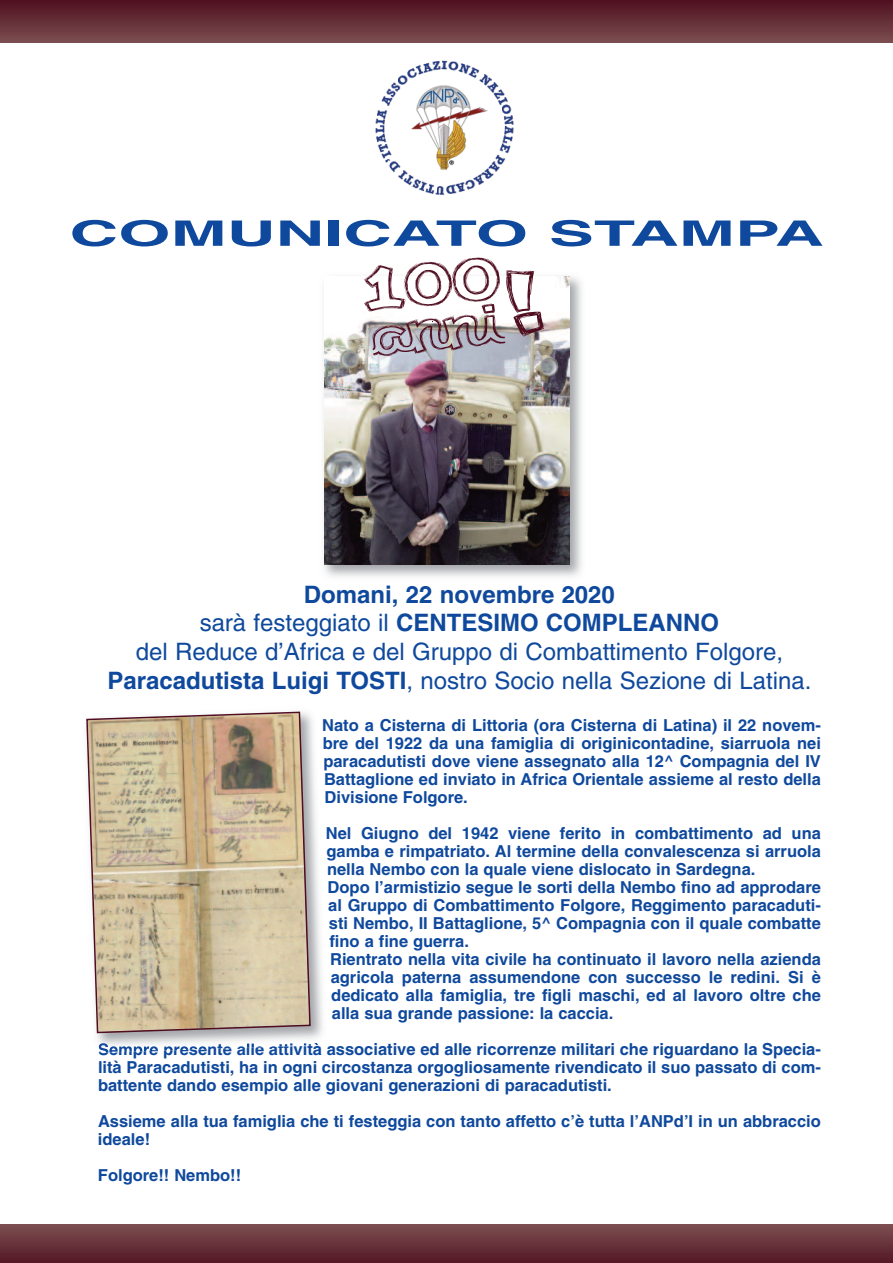
<style>
.page{position:relative;width:893px;height:1263px;background:#fff}
.page>*{position:absolute;margin:0;border:0;box-sizing:border-box;transform-origin:0 0}
.t1{font:700 35.25px "Helvetica";color:#0f499d;scale:1.92 1}
.t2{font:24px/28.8px "Helvetica";color:#0f499d;text-align:center}
.t3{font:700 16.5px/18px "Helvetica";color:#0f499d;text-align:justify}
.s1{font-weight:700}
</style>
<div class="page">
<div style="left:0;top:0;width:893px;height:43px;background:linear-gradient(to bottom,#4f1020,#7b4e50)"></div>
<div style="left:0;top:1225px;width:893px;height:38px;background:linear-gradient(to bottom,#7b4e51,#551926)"></div>
<img style="left:324px;top:276px;width:246px;height:289px">
<img style="left:375px;top:60px;width:139px;height:136px">
<img style="left:97px;top:719px;width:226px;height:334px">
<img style="left:99px;top:1043px;width:132px;height:10px">
<svg style="left:86px;top:711px;width:225px;height:323px;background:#c8b799"></svg>
<svg style="left:364px;top:257px;width:180px;height:99px"></svg>
<h1 class="t1" style="left:69px;top:220px;width:394px">COMUNICATO STAMPA</h1>
<h2 class="t2" style="left:107px;top:582px;width:706px"><span class="s1">Domani, 22 novembre 2020<br></span>sarà festeggiato il <span class="s1">CENTESIMO COMPLEANNO<br></span>del Reduce d’Africa e del Gruppo di Combattimento Folgore, <span class="s1">Paracadutista Luigi TOSTI</span>, nostro Socio nella Sezione di Latina.</h2>
<p class="t3" style="left:322px;top:718px;width:500px">Nato a Cisterna di Littoria (ora Cisterna di Latina) il 22 novem&shy;bre del 1922 da una famiglia di originicontadine, siarruola nei paracadutisti dove viene assegnato alla 12^ Compagnia del IV Battaglione ed inviato in Africa Orientale assieme al resto della Divisione Folgore.</p>
<p class="t3" style="left:326px;top:826px;width:497px">Nel Giugno del 1942 viene ferito in combattimento ad una</p>
<p class="t3" style="left:326px;top:844px;width:496px">gamba e rimpatriato. Al termine della convalescenza si arruola</p>
<p class="t3" style="left:327px;top:862px;width:430px">nella Nembo con la quale viene dislocato in Sardegna.</p>
<p class="t3" style="left:328px;top:880px;width:495px">Dopo l’armistizio segue le sorti della Nembo fino ad approdare</p>
<p class="t3" style="left:328px;top:898px;width:494px">al Gruppo di Combattimento Folgore, Reggimento paracaduti-</p>
<p class="t3" style="left:329px;top:916px;width:494px">sti Nembo, II Battaglione, 5^ Compagnia con il quale combatte</p>
<p class="t3" style="left:329px;top:934px;width:141px">fino a fine guerra.</p>
<p class="t3" style="left:330px;top:952px;width:492px">Rientrato nella vita civile ha continuato il lavoro nella azienda</p>
<p class="t3" style="left:331px;top:970px;width:492px">agricola paterna assumendone con successo le redini. Si è</p>
<p class="t3" style="left:331px;top:988px;width:491px">dedicato alla famiglia, tre figli maschi, ed al lavoro oltre che</p>
<p class="t3" style="left:332px;top:1006px;width:283px">alla sua grande passione: la caccia.</p>
<p class="t3" style="left:98px;top:1042px;width:724px">Sempre presente alle attività associative ed alle ricorrenze militari che riguardano la Specia&shy;lità Paracadutisti, ha in ogni circostanza orgogliosamente rivendicato il suo passato di com&shy;battente dando esempio alle giovani generazioni di paracadutisti.</p>
<p class="t3" style="left:98px;top:1114px;width:724px">Assieme alla tua famiglia che ti festeggia con tanto affetto c’è tutta l’ANPd’I in un abbraccio ideale!</p>
<p class="t3" style="left:98px;top:1168px;width:145px">Folgore!! Nembo!!</p>
</div>
